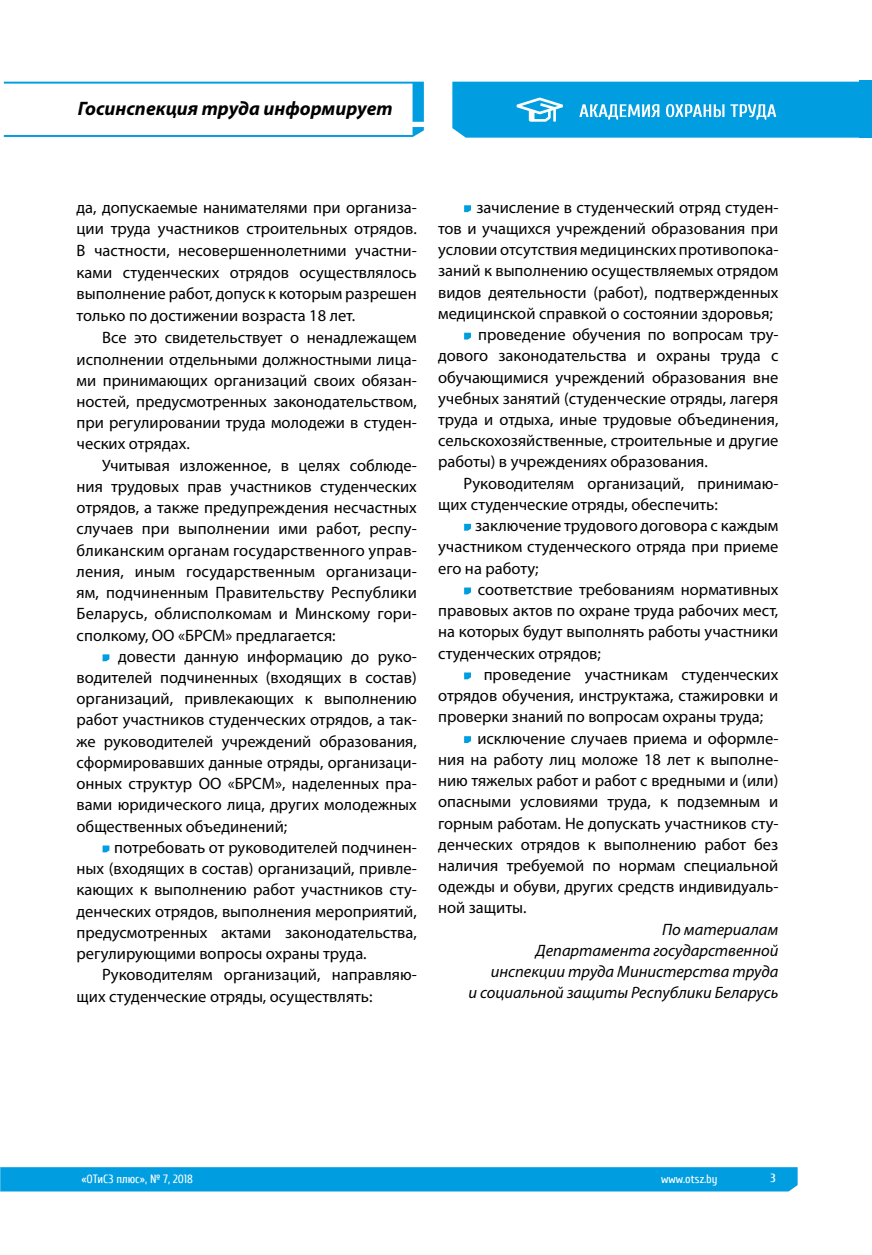
<style>
.page{position:relative;width:872px;height:1255px;background:#fff}
.page>*{position:absolute;margin:0;border:0;box-sizing:border-box;transform-origin:0 0}
.t1{font:italic 700 19.5px "Myriad Pro";color:#000}
.t2{font:16.5px/21.1px "Myriad Pro";color:#000;text-align:justify}
.t3{font:italic 16.5px/21.1px "Myriad Pro";color:#000;text-align:right}
.t4{font:12px "Cuprum";color:#fff}
.t5{font:700 12px "Cuprum";color:#fff}
</style>
<div class="page">
<div style="left:0;top:1167px;width:797px;height:24px;background:#009ee0"></div>
<svg style="left:103px;top:654px;width:6px;height:7px"></svg>
<svg style="left:103px;top:845px;width:6px;height:7px"></svg>
<svg style="left:464px;top:205px;width:7px;height:7px"></svg>
<svg style="left:464px;top:333px;width:7px;height:6px"></svg>
<svg style="left:464px;top:524px;width:7px;height:6px"></svg>
<svg style="left:464px;top:587px;width:7px;height:7px"></svg>
<svg style="left:464px;top:672px;width:7px;height:7px"></svg>
<svg style="left:464px;top:736px;width:7px;height:7px"></svg>
<svg style="left:452px;top:82px;width:407px;height:56px"></svg>
<div style="left:859px;top:80px;width:13px;height:58px;background:#009ee0"></div>
<svg style="left:4px;top:82px;width:420px;height:55px"></svg>
<p class="t1" style="left:78px;top:95px;width:316px">Госинспекция труда информирует</p>
<p class="t2" style="left:77px;top:196px;width:342px;line-height:21.8px">да, допускаемые нанимателями при организа&shy;ции труда участников строительных отрядов.<br>В частности, несовершеннолетними участни&shy;ками студенческих отрядов осуществлялось выполнение работ, допуск к которым разрешен только по достижении возраста 18 лет.</p>
<p class="t2" style="left:77px;top:326px;width:342px;text-indent:26px">Все это свидетельствует о ненадлежащем исполнении отдельными должностными лица&shy;ми принимающих организаций своих обязан&shy;ностей, предусмотренных законодательством, при регулировании труда молодежи в студен&shy;ческих отрядах.</p>
<p class="t2" style="left:77px;top:454px;width:342px;text-indent:26px">Учитывая изложенное, в целях соблюде&shy;ния трудовых прав участников студенческих отрядов, а также предупреждения несчастных случаев при выполнении ими работ, респу&shy;бликанским органам государственного управ&shy;ления, иным государственным организаци&shy;ям, подчиненным Правительству Республики Беларусь, облисполкомам и Минскому гори&shy;сполкому, ОО «БРСМ» предлагается:</p>
<p class="t2" style="left:77px;top:645px;width:342px;text-indent:42px">довести данную информацию до руко&shy;водителей подчиненных (входящих в состав) организаций, привлекающих к выполнению работ участников студенческих отрядов, а так&shy;же руководителей учреждений образования, сформировавших данные отряды, организаци&shy;онных структур ОО «БРСМ», наделенных пра&shy;вами юридического лица, других молодежных общественных объединений;</p>
<p class="t2" style="left:77px;top:836px;width:342px;text-indent:38px">потребовать от руководителей подчинен&shy;ных (входящих в состав) организаций, привле&shy;кающих к выполнению работ участников сту&shy;денческих отрядов, выполнения мероприятий, предусмотренных актами законодательства, регулирующими вопросы охраны труда.</p>
<p class="t2" style="left:77px;top:963px;width:342px;text-indent:26px">Руководителям организаций, направляю&shy;щих студенческие отряды, осуществлять:</p>
<p class="t2" style="left:476px;top:196px;width:303px">зачисление в студенческий отряд студен-</p>
<p class="t2" style="left:438px;top:217px;width:342px">тов и учащихся учреждений образования при</p>
<p class="t2" style="left:438px;top:239px;width:342px">условии отсутствия медицинских противопока-</p>
<p class="t2" style="left:438px;top:260px;width:342px">заний к выполнению осуществляемых отрядом</p>
<p class="t2" style="left:438px;top:281px;width:342px">видов деятельности (работ), подтвержденных</p>
<p class="t2" style="left:438px;top:302px;width:336px">медицинской справкой о состоянии здоровья;</p>
<p class="t2" style="left:478px;top:324px;width:302px">проведение обучения по вопросам тру-</p>
<p class="t2" style="left:438px;top:345px;width:342px">дового законодательства и охраны труда с</p>
<p class="t2" style="left:438px;top:366px;width:342px">обучающимися учреждений образования вне</p>
<p class="t2" style="left:438px;top:387px;width:342px">учебных занятий (студенческие отряды, лагеря</p>
<p class="t2" style="left:438px;top:408px;width:342px">труда и отдыха, иные трудовые объединения,</p>
<p class="t2" style="left:438px;top:430px;width:342px">сельскохозяйственные, строительные и другие</p>
<p class="t2" style="left:438px;top:451px;width:271px">работы) в учреждениях образования.</p>
<p class="t2" style="left:463px;top:472px;width:316px">Руководителям организаций, принимаю-</p>
<p class="t2" style="left:438px;top:493px;width:281px">щих студенческие отряды, обеспечить:</p>
<p class="t2" style="left:475px;top:515px;width:305px">заключение трудового договора с каждым</p>
<p class="t2" style="left:438px;top:536px;width:342px">участником студенческого отряда при приеме</p>
<p class="t2" style="left:438px;top:557px;width:102px">его на работу;</p>
<p class="t2" style="left:478px;top:578px;width:302px">соответствие требованиям нормативных</p>
<p class="t2" style="left:438px;top:599px;width:342px">правовых актов по охране труда рабочих мест,</p>
<p class="t2" style="left:438px;top:621px;width:342px">на которых будут выполнять работы участники</p>
<p class="t2" style="left:438px;top:642px;width:164px">студенческих отрядов;</p>
<p class="t2" style="left:484px;top:663px;width:296px">проведение участникам студенческих</p>
<p class="t2" style="left:438px;top:684px;width:342px">отрядов обучения, инструктажа, стажировки и</p>
<p class="t2" style="left:438px;top:706px;width:327px">проверки знаний по вопросам охраны труда;</p>
<p class="t2" style="left:477px;top:727px;width:302px">исключение случаев приема и оформле-</p>
<p class="t2" style="left:438px;top:748px;width:342px">ния на работу лиц моложе 18 лет к выполне-</p>
<p class="t2" style="left:438px;top:769px;width:342px">нию тяжелых работ и работ с вредными и (или)</p>
<p class="t2" style="left:438px;top:790px;width:342px">опасными условиями труда, к подземным и</p>
<p class="t2" style="left:438px;top:812px;width:342px">горным работам. Не допускать участников сту-</p>
<p class="t2" style="left:438px;top:833px;width:342px">денческих отрядов к выполнению работ без</p>
<p class="t2" style="left:438px;top:854px;width:342px">наличия требуемой по нормам специальной</p>
<p class="t2" style="left:438px;top:875px;width:342px">одежды и обуви, других средств индивидуаль-</p>
<p class="t2" style="left:438px;top:897px;width:90px">ной защиты.</p>
<p class="t3" style="left:468px;top:918px;width:311px">По материалам<br>Департамента государственной инспекции труда Министерства труда<br>и социальной защиты Республики Беларусь</p>
<p class="t4" style="left:81px;top:1172px;width:113px">«ОТиСЗ плюс», № 7, 2018</p>
<p class="t4" style="left:661px;top:1172px;width:58px">www.otsz.by</p>
<p class="t5" style="left:770px;top:1171px;width:7px">3</p>
</div>
